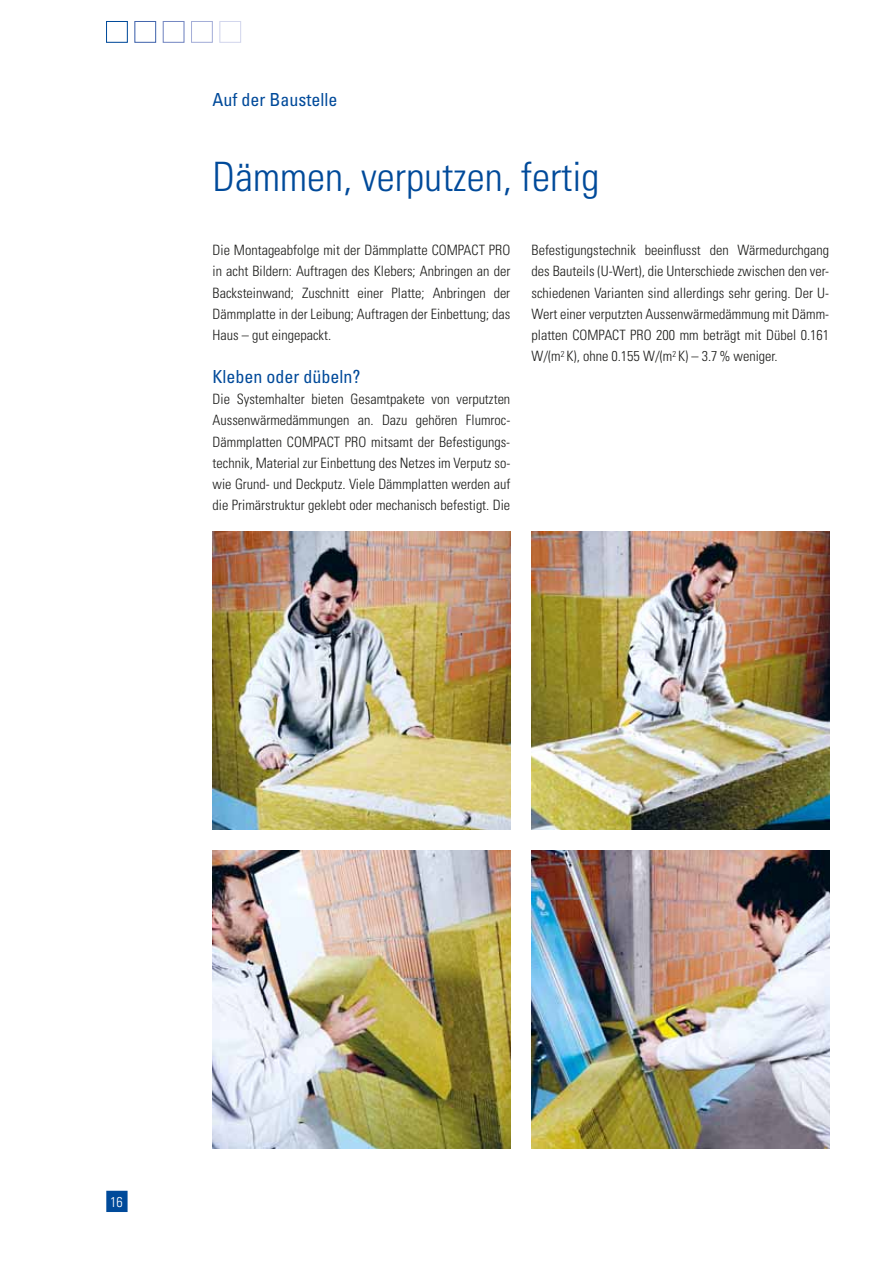
<style>
.page{position:relative;width:893px;height:1263px;background:#fff}
.page>*{position:absolute;margin:0;border:0;box-sizing:border-box;transform-origin:0 0}
.t1{font:300 condensed 40.5px "Univers";color:#004a9a}
.t2{font:condensed 18px "Univers";color:#004a9a}
.t3{font:300 condensed 14.25px/21.3px "Univers";color:#1d1d1b;text-align:justify}
.t4{font:300 condensed 14.25px "Univers";color:#fff}
</style>
<div class="page">
<div style="left:107px;top:1191px;width:20px;height:20px;background:#004a9a"></div>
<div style="left:106px;top:1191px;width:22px;height:21px;border:2px solid #004a9a"></div>
<div style="left:220px;top:21px;width:21px;height:22px;border:1px solid #d2d6ed"></div>
<div style="left:191px;top:21px;width:22px;height:22px;border:1px solid #a4aed8"></div>
<div style="left:163px;top:21px;width:21px;height:22px;border:1px solid #7588c2"></div>
<div style="left:135px;top:21px;width:21px;height:22px;border:1px solid #4366ad"></div>
<div style="left:106px;top:21px;width:22px;height:22px;border:1px solid #004a9a"></div>
<img style="left:213px;top:531px;width:297px;height:298px">
<img style="left:531px;top:531px;width:298px;height:298px">
<img style="left:213px;top:850px;width:297px;height:298px">
<img style="left:531px;top:850px;width:298px;height:298px">
<p class="t2" style="left:213px;top:93px;width:126px">Auf der Baustelle</p>
<h1 class="t1" style="left:213px;top:162px;width:388px">Dämmen, verputzen, fertig</h1>
<p class="t3" style="left:213px;top:241px;width:299px">Die Montageabfolge mit der Dämmplatte COMPACT PRO in acht Bildern: Auftragen des Klebers; Anbringen an der Backsteinwand; Zuschnitt einer Platte; Anbringen der Dämmplatte in der Leibung; Auftragen der Einbettung; das Haus – gut eingepackt.</p>
<p class="t2" style="left:213px;top:370px;width:149px">Kleben oder dübeln?</p>
<p class="t3" style="left:213px;top:390px;width:299px">Die Systemhalter bieten Gesamtpakete von verputzten Aussenwärmedämmungen an. Dazu gehören Flumroc-Dämmplatten COMPACT PRO mitsamt der Befestigungs&shy;technik, Material zur Einbettung des Netzes im Verputz so&shy;wie Grund- und Deckputz. Viele Dämmplatten werden auf die Primärstruktur geklebt oder mechanisch befestigt. Die</p>
<p class="t3" style="left:531px;top:241px;width:299px">Befestigungstechnik beeinflusst den Wärmedurchgang des Bauteils (U-Wert), die Unterschiede zwischen den ver&shy;schiedenen Varianten sind allerdings sehr gering. Der U-Wert einer verputzten Aussenwärmedämmung mit Dämm&shy;platten COMPACT PRO 200 mm beträgt mit Dübel 0.161<br>W/(m<sup>2</sup> K), ohne 0.155 W/(m<sup>2</sup> K) – 3.7 % weniger.</p>
<p class="t4" style="left:110px;top:1197px;width:14px">16</p>
</div>
